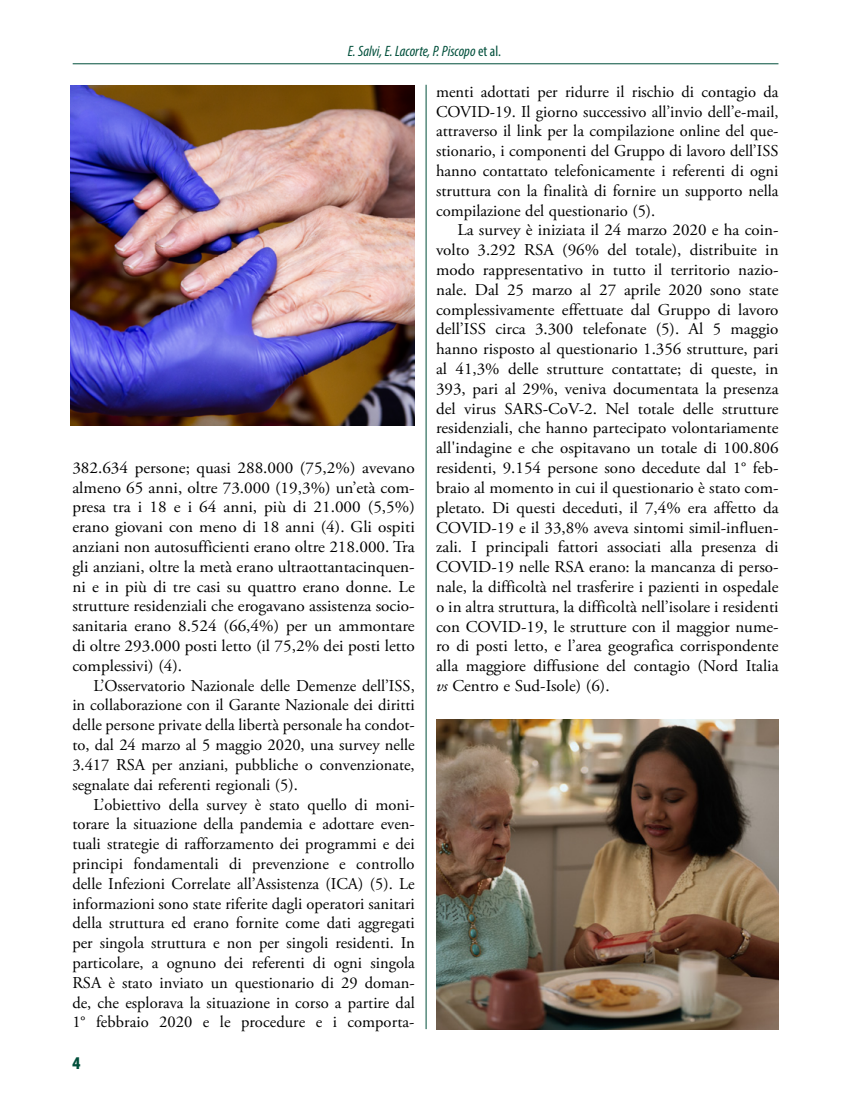
<style>
.page{position:relative;width:851px;height:1106px;background:#fff}
.page>*{position:absolute;margin:0;border:0;box-sizing:border-box;transform-origin:0 0}
.t1{font:900 condensed 18px "Myriad Pro";color:#014f3b}
.t2{font:16.5px/19.8px "Adobe Garamond Pro";color:#000;text-align:justify}
.t3{font:16.5px/19.8px "Adobe Garamond Pro";color:#000;text-align:justify;scale:1.04 1}
.t4{font:italic condensed 15px "Myriad Pro";color:#014f3b}
.s1{font-style:normal}
.s2{font-style:italic}
</style>
<div class="page">
<hr style="left:425px;top:85px;width:1px;height:944px;background:#014f3b">
<hr style="left:73px;top:63px;width:705px;height:1px;background:#014f3b">
<img style="left:70px;top:85px;width:345px;height:341px">
<img style="left:436px;top:719px;width:342px;height:310px">
<p class="t4" style="left:348px;top:42px;width:154px">E. Salvi, E. Lacorte, P. Piscopo <span class="s1">et al.</span></p>
<p class="t3" style="left:72px;top:458px;width:331px">382.634 persone; quasi 288.000 (75,2%) avevano almeno 65 anni, oltre 73.000 (19,3%) un’età com&shy;presa tra i 18 e i 64 anni, più di 21.000 (5,5%) erano giovani con meno di 18 anni (4). Gli ospiti anziani non autosufficienti erano oltre 218.000. Tra gli anziani, oltre la metà erano ultraottantacinquen&shy;ni e in più di tre casi su quattro erano donne. Le strutture residenziali che erogavano assistenza socio&shy;sanitaria erano 8.524 (66,4%) per un ammontare di oltre 293.000 posti letto (il 75,2% dei posti letto complessivi) (4).</p>
<p class="t2" style="left:72px;top:676px;width:344px;text-indent:21px">L’Osservatorio Nazionale delle Demenze dell’ISS, in collaborazione con il Garante Nazionale dei diritti delle persone private della libertà personale ha condot&shy;to, dal 24 marzo al 5 maggio 2020, una survey nelle 3.417 RSA per anziani, pubbliche o convenzionate, segnalate dai referenti regionali (5).</p>
<p class="t2" style="left:72px;top:795px;width:344px;text-indent:21px">L’obiettivo della survey è stato quello di moni&shy;torare la situazione della pandemia e adottare even&shy;tuali strategie di rafforzamento dei programmi e dei principi fondamentali di prevenzione e controllo delle Infezioni Correlate all’Assistenza (ICA) (5). Le informazioni sono state riferite dagli operatori sanitari della struttura ed erano fornite come dati aggregati per singola struttura e non per singoli residenti. In particolare, a ognuno dei referenti di ogni singola RSA è stato inviato un questionario di 29 doman&shy;de, che esplorava la situazione in corso a partire dal 1° febbraio 2020 e le procedure e i comporta-</p>
<p class="t1" style="left:72px;top:1053px;width:9px">4</p>
<p class="t2" style="left:436px;top:82px;width:344px">menti adottati per ridurre il rischio di contagio da COVID-19. Il giorno successivo all’invio dell’e-mail, attraverso il link per la compilazione online del que&shy;stionario, i componenti del Gruppo di lavoro dell’ISS hanno contattato telefonicamente i referenti di ogni struttura con la finalità di fornire un supporto nella compilazione del questionario (5).</p>
<p class="t2" style="left:436px;top:221px;width:344px;text-indent:21px">La survey è iniziata il 24 marzo 2020 e ha coin&shy;volto 3.292 RSA (96% del totale), distribuite in modo rappresentativo in tutto il territorio nazio&shy;nale. Dal 25 marzo al 27 aprile 2020 sono state complessivamente effettuate dal Gruppo di lavoro dell’ISS circa 3.300 telefonate (5). Al 5 maggio hanno risposto al questionario 1.356 strutture, pari al 41,3% delle strutture contattate; di queste, in 393, pari al 29%, veniva documentata la presenza del virus SARS-CoV-2. Nel totale delle strutture residenziali, che hanno partecipato volontariamente all'indagine e che ospitavano un totale di 100.806 residenti, 9.154 persone sono decedute dal 1° feb&shy;braio al momento in cui il questionario è stato com&shy;pletato. Di questi deceduti, il 7,4% era affetto da COVID-19 e il 33,8% aveva sintomi simil-influen&shy;zali. I principali fattori associati alla presenza di COVID-19 nelle RSA erano: la mancanza di perso&shy;nale, la difficoltà nel trasferire i pazienti in ospedale o in altra struttura, la difficoltà nell’isolare i residenti con COVID-19, le strutture con il maggior nume&shy;ro di posti letto, e l’area geografica corrispondente alla maggiore diffusione del contagio (Nord Italia <span class="s2">vs</span> Centro e Sud-Isole) (6).</p>
</div>
